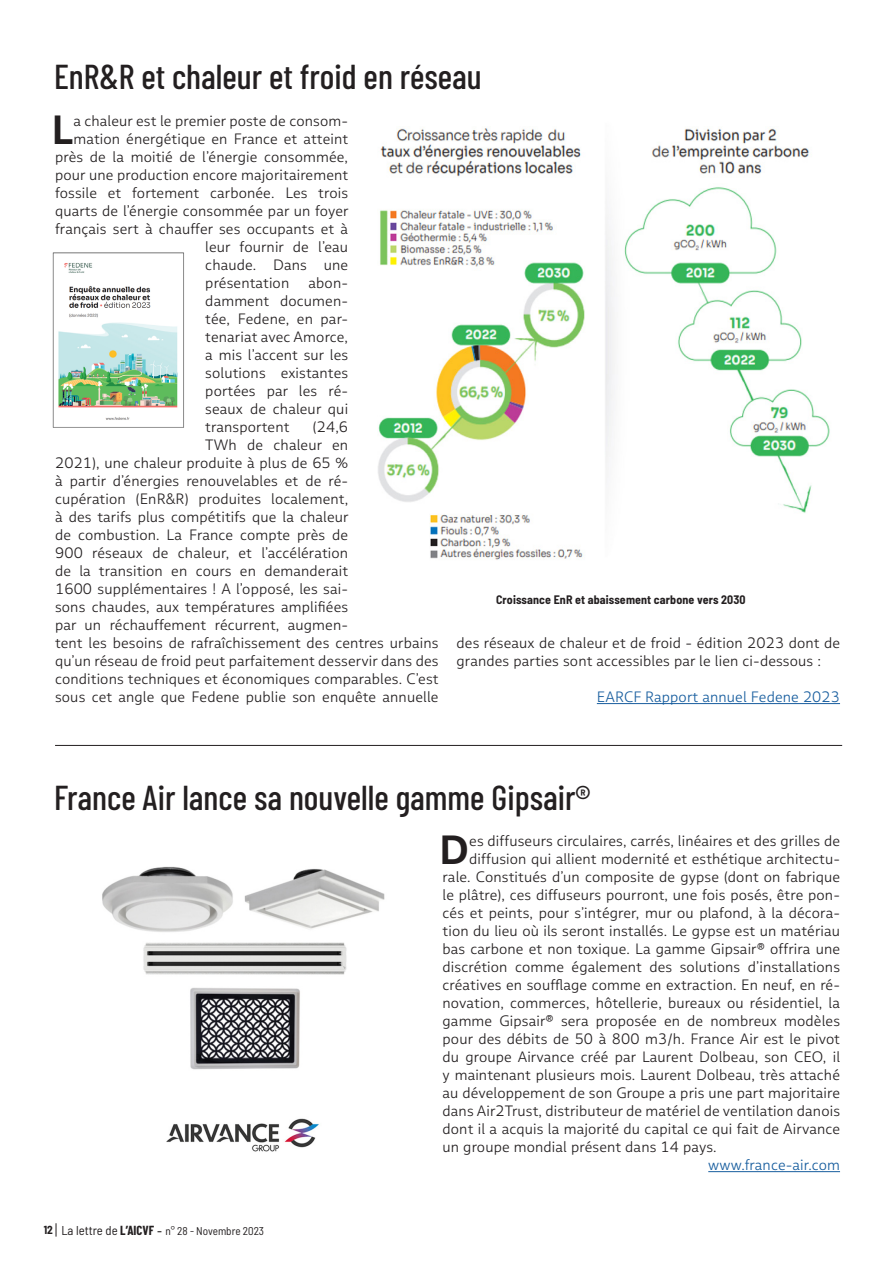
<style>
.page{position:relative;width:893px;height:1263px;background:#fff}
.page>*{position:absolute;margin:0;border:0;box-sizing:border-box;transform-origin:0 0}
.texte_courant_actu{font:700 40.65px "Multiple Sans Pro";color:#231f20}
.titre_actu{font:500 34.5px "Barlow Condensed";color:#231f20}
.texte_courant_actu-2{font:300 15px/18px "Multiple Sans Pro";letter-spacing:.01em;color:#231f20;text-align:justify}
.texte_courant_actu-3{font:300 15px "Multiple Sans Pro";letter-spacing:.01em;color:#175d9e}
.légendes{font:700 semi-condensed 12px "Barlow";letter-spacing:.01em;color:#231f20}
.t1{font:semi-condensed 11.25px "Barlow";color:#231f20}
.s1{font-weight:700;font-size:11.4px}
.s2{font-size:12.75px}
.s3{font-family:"Barlow Condensed";font-weight:700;font-stretch:normal;font-size:12.75px}
.s4{font-family:"Multiple Sans Pro";font-stretch:normal;font-size:12.75px}
</style>
<div class="page">
<svg style="left:56px;top:1223px;width:1px;height:13px"></svg>
<hr style="left:597px;top:703px;width:243px;height:1px;background:#175d9e">
<hr style="left:708px;top:1171px;width:132px;height:1px;background:#175d9e">
<img style="left:378px;top:128px;width:452px;height:432px">
<hr style="left:55px;top:745px;width:787px;height:1px;background:#231f20">
<img style="left:52px;top:252px;width:132px;height:176px">
<img style="left:102px;top:866px;width:283px;height:286px">
<p class="titre_actu" style="left:54px;top:51px;width:429px">EnR&amp;R et chaleur et froid en réseau</p>
<p class="texte_courant_actu" style="left:52px;top:104px;width:23px">L</p>
<p class="texte_courant_actu-2" style="left:73px;top:112px;width:276px">a chaleur est le premier poste de consom-</p>
<p class="texte_courant_actu-2" style="left:73px;top:130px;width:276px">mation énergétique en France et atteint</p>
<p class="texte_courant_actu-2" style="left:55px;top:148px;width:295px">près de la moitié de l’énergie consommée,</p>
<p class="texte_courant_actu-2" style="left:55px;top:166px;width:295px">pour une production encore majoritairement</p>
<p class="texte_courant_actu-2" style="left:55px;top:184px;width:295px">fossile et fortement carbonée. Les trois</p>
<p class="texte_courant_actu-2" style="left:55px;top:202px;width:295px">quarts de l’énergie consommée par un foyer</p>
<p class="texte_courant_actu-2" style="left:55px;top:220px;width:295px">français sert à chauffer ses occupants et à</p>
<p class="texte_courant_actu-2" style="left:205px;top:238px;width:144px">leur fournir de l’eau</p>
<p class="texte_courant_actu-2" style="left:205px;top:256px;width:144px">chaude. Dans une</p>
<p class="texte_courant_actu-2" style="left:205px;top:274px;width:85px">présentation</p>
<p class="texte_courant_actu-2" style="left:205px;top:274px;width:144px;text-indent:103px">abon&shy;damment documen&shy;tée, Fedene, en par&shy;tenariat avec Amorce, a mis l’accent sur les solutions existantes portées par les ré&shy;seaux de chaleur qui transportent</p>
<p class="texte_courant_actu-2" style="left:313px;top:418px;width:37px">(24,6</p>
<p class="texte_courant_actu-2" style="left:205px;top:436px;width:144px">TWh de chaleur en</p>
<p class="texte_courant_actu-2" style="left:55px;top:454px;width:295px">2021), une chaleur produite à plus de 65 %</p>
<p class="texte_courant_actu-2" style="left:55px;top:472px;width:295px">à partir d’énergies renouvelables et de ré-</p>
<p class="texte_courant_actu-2" style="left:55px;top:490px;width:295px">cupération (EnR&amp;R) produites localement,</p>
<p class="texte_courant_actu-2" style="left:55px;top:508px;width:295px">à des tarifs plus compétitifs que la chaleur</p>
<p class="texte_courant_actu-2" style="left:55px;top:526px;width:295px">de combustion. La France compte près de</p>
<p class="texte_courant_actu-2" style="left:55px;top:544px;width:295px">900 réseaux de chaleur, et l’accélération</p>
<p class="texte_courant_actu-2" style="left:55px;top:562px;width:295px">de la transition en cours en demanderait</p>
<p class="texte_courant_actu-2" style="left:55px;top:580px;width:295px">1600 supplémentaires ! A l’opposé, les sai-</p>
<p class="texte_courant_actu-2" style="left:55px;top:598px;width:295px">sons chaudes, aux températures amplifiées</p>
<p class="texte_courant_actu-2" style="left:55px;top:616px;width:295px">par un réchauffement récurrent, augmen-</p>
<p class="texte_courant_actu-2" style="left:55px;top:634px;width:385px">tent les besoins de rafraîchissement des centres urbains</p>
<p class="texte_courant_actu-2" style="left:55px;top:652px;width:385px">qu’un réseau de froid peut parfaitement desservir dans des</p>
<p class="texte_courant_actu-2" style="left:55px;top:670px;width:385px">conditions techniques et économiques comparables. C’est</p>
<p class="texte_courant_actu-2" style="left:55px;top:688px;width:385px">sous cet angle que Fedene publie son enquête annuelle</p>
<p class="légendes" style="left:496px;top:592px;width:251px">Croissance EnR et abaissement carbone vers 2030</p>
<p class="texte_courant_actu-2" style="left:457px;top:634px;width:385px">des réseaux de chaleur et de froid - édition 2023 dont de grandes parties sont accessibles par le lien ci-dessous :</p>
<p class="texte_courant_actu-3" style="left:597px;top:688px;width:245px">EARCF Rapport annuel Fedene 2023</p>
<p class="titre_actu" style="left:54px;top:773px;width:538px">France Air lance sa nouvelle gamme Gipsair®</p>
<p class="t1" style="left:44px;top:1224px;width:222px"><span class="s1">12</span> <span class="s2">La lettre de</span> <span class="s3">L’AICVF</span> <span class="s4">-</span> n° 28 - Novembre 2023</p>
<p class="texte_courant_actu" style="left:439px;top:824px;width:31px">D</p>
<p class="texte_courant_actu-2" style="left:469px;top:832px;width:372px">es diffuseurs circulaires, carrés, linéaires et des grilles de</p>
<p class="texte_courant_actu-2" style="left:469px;top:850px;width:372px">diffusion qui allient modernité et esthétique architectu-</p>
<p class="texte_courant_actu-2" style="left:443px;top:868px;width:399px">rale. Constitués d’un composite de gypse (dont on fabrique</p>
<p class="texte_courant_actu-2" style="left:443px;top:886px;width:399px">le plâtre), ces diffuseurs pourront, une fois posés, être pon-</p>
<p class="texte_courant_actu-2" style="left:443px;top:904px;width:399px">cés et peints, pour s’intégrer, mur ou plafond, à la décora-</p>
<p class="texte_courant_actu-2" style="left:443px;top:922px;width:399px">tion du lieu où ils seront installés. Le gypse est un matériau</p>
<p class="texte_courant_actu-2" style="left:443px;top:940px;width:399px">bas carbone et non toxique. La gamme Gipsair® offrira une</p>
<p class="texte_courant_actu-2" style="left:443px;top:958px;width:399px">discrétion comme également des solutions d’installations</p>
<p class="texte_courant_actu-2" style="left:443px;top:976px;width:399px">créatives en soufflage comme en extraction. En neuf, en ré-</p>
<p class="texte_courant_actu-2" style="left:443px;top:994px;width:399px">novation, commerces, hôtellerie, bureaux ou résidentiel, la</p>
<p class="texte_courant_actu-2" style="left:443px;top:1012px;width:399px">gamme Gipsair® sera proposée en de nombreux modèles</p>
<p class="texte_courant_actu-2" style="left:443px;top:1030px;width:399px">pour des débits de 50 à 800 m3/h. France Air est le pivot</p>
<p class="texte_courant_actu-2" style="left:443px;top:1048px;width:399px">du groupe Airvance créé par Laurent Dolbeau, son CEO, il</p>
<p class="texte_courant_actu-2" style="left:443px;top:1066px;width:399px">y maintenant plusieurs mois. Laurent Dolbeau, très attaché</p>
<p class="texte_courant_actu-2" style="left:443px;top:1084px;width:399px">au développement de son Groupe a pris une part majoritaire</p>
<p class="texte_courant_actu-2" style="left:443px;top:1102px;width:399px">dans Air2Trust, distributeur de matériel de ventilation danois</p>
<p class="texte_courant_actu-2" style="left:443px;top:1120px;width:399px">dont il a acquis la majorité du capital ce qui fait de Airvance</p>
<p class="texte_courant_actu-2" style="left:443px;top:1138px;width:276px">un groupe mondial présent dans 14 pays.</p>
<p class="texte_courant_actu-3" style="left:708px;top:1156px;width:133px">www.france-air.com</p>
</div>
